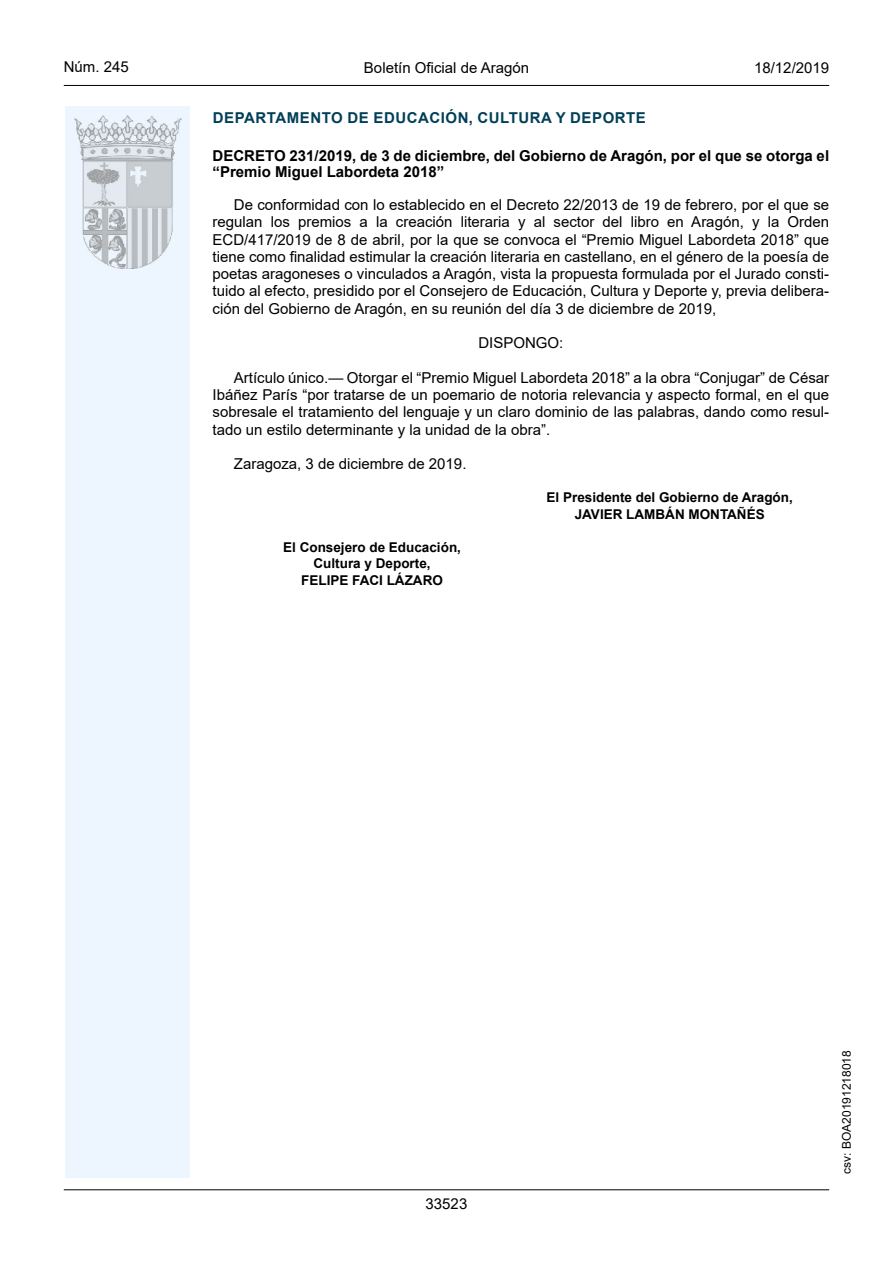
<style>
.page{position:relative;width:893px;height:1263px;background:#fff}
.page>*{position:absolute;margin:0;border:0;box-sizing:border-box;transform-origin:0 0}
.inicio_de_parrafo{font:15px/17.2px "Arial";color:#000;text-align:justify}
.Titulo_text{font:700 15px/16.5px "Arial";color:#000}
.emisor_text{font:700 15px "Arial";letter-spacing:.035em;color:#003f58}
.t1{font:15px "Arial MT2";color:#000}
.center{font:15px "Arial";color:#000}
.firma_izq{font:700 13.5px "Arial";color:#000}
.firma_der{font:700 13.5px "Arial";color:#000}
.t2{font:12px "Arial MT2";color:#000}
</style>
<div class="page">
<div style="left:65px;top:106px;width:125px;height:1072px;background:#edf6fe"></div>
<img style="left:75px;top:115px;width:106px;height:153px">
<hr style="left:64px;top:85px;width:765px;height:1px;background:#000">
<hr style="left:64px;top:1189px;width:765px;height:1px;background:#000">
<p class="t1" style="left:64px;top:57px;width:67px">Núm. 245</p>
<p class="inicio_de_parrafo" style="left:364px;top:59px;width:167px">Boletín Oficial de Aragón</p>
<p class="t1" style="left:754px;top:57px;width:77px">18/12/2019</p>
<h5 class="emisor_text" style="left:213px;top:107px;width:435px">DEPARTAMENTO DE EDUCACIÓN, CULTURA Y DEPORTE</h5>
<p class="Titulo_text" style="left:213px;top:147px;width:618px">DECRETO 231/2019, de 3 de diciembre, del Gobierno de Aragón, por el que se otorga el “Premio Miguel Labordeta 2018”</p>
<p class="inicio_de_parrafo" style="left:213px;top:196px;width:618px;text-indent:21px">De conformidad con lo establecido en el Decreto 22/2013 de 19 de febrero, por el que se regulan los premios a la creación literaria y al sector del libro en Aragón, y la Orden ECD/417/2019 de 8 de abril, por la que se convoca el “Premio Miguel Labordeta 2018” que tiene como finalidad estimular la creación literaria en castellano, en el género de la poesía de poetas aragoneses o vinculados a Aragón, vista la propuesta formulada por el Jurado consti&shy;tuido al efecto, presidido por el Consejero de Educación, Cultura y Deporte y, previa delibera&shy;ción del Gobierno de Aragón, en su reunión del día 3 de diciembre de 2019,</p>
<p class="center" style="left:478px;top:333px;width:87px">DISPONGO:</p>
<p class="inicio_de_parrafo" style="left:213px;top:369px;width:618px;text-indent:21px">Artículo único.— Otorgar el “Premio Miguel Labordeta 2018” a la obra “Conjugar” de César Ibáñez París “por tratarse de un poemario de notoria relevancia y aspecto formal, en el que sobresale el tratamiento del lenguaje y un claro dominio de las palabras, dando como resul&shy;tado un estilo determinante y la unidad de la obra”.</p>
<p class="inicio_de_parrafo" style="left:234px;top:455px;width:234px">Zaragoza, 3 de diciembre de 2019.</p>
<p class="firma_der" style="left:547px;top:488px;width:248px">El Presidente del Gobierno de Aragón,</p>
<p class="firma_der" style="left:575px;top:504px;width:191px">JAVIER LAMBÁN MONTAÑÉS</p>
<p class="firma_izq" style="left:283px;top:537px;width:179px">El Consejero de Educación,</p>
<p class="firma_izq" style="left:314px;top:554px;width:119px">Cultura y Deporte,</p>
<p class="firma_izq" style="left:301px;top:570px;width:143px">FELIPE FACI LÁZARO</p>
<p class="t1" style="left:426px;top:1193px;width:43px">33523</p>
<p class="t2" style="left:838px;top:1174px;width:125px;rotate:-90deg">csv: BOA20191218018</p>
</div>
